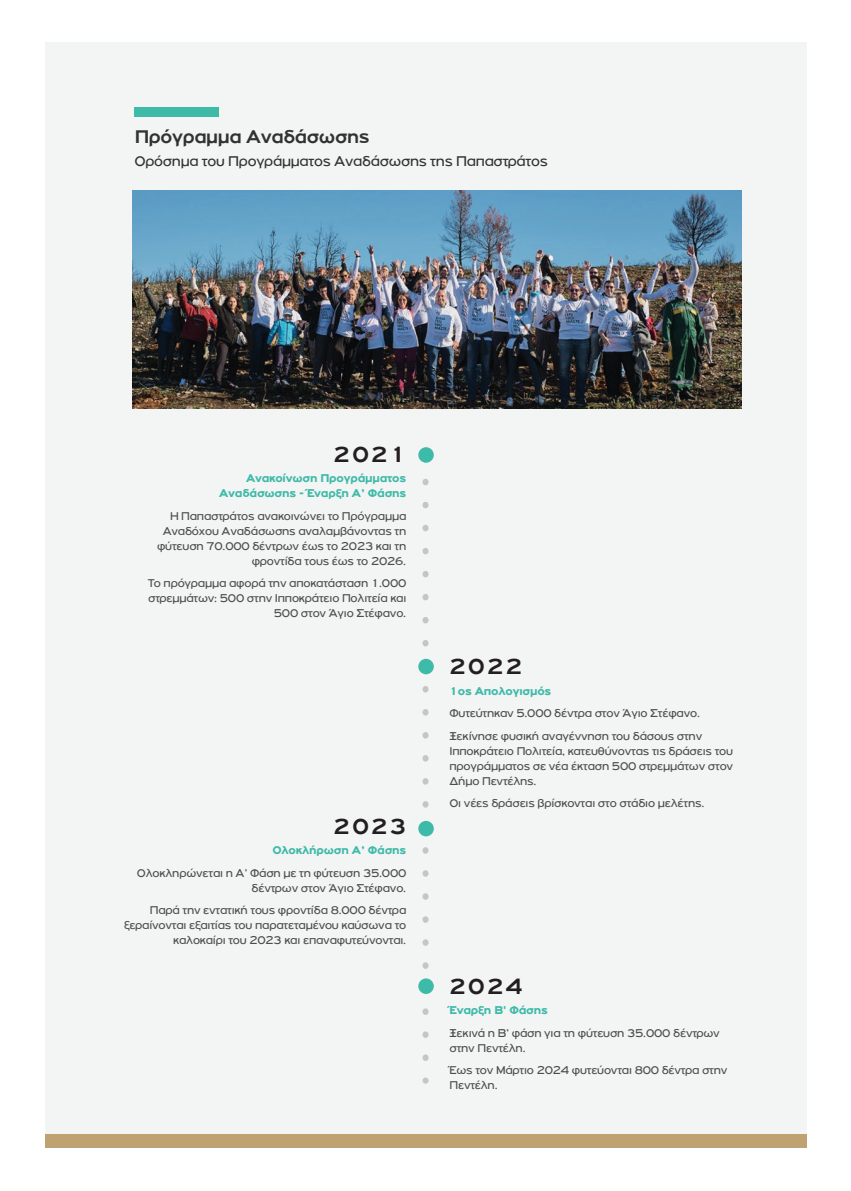
<style>
.page{position:relative;width:851px;height:1191px;background:#fff}
.page>*{position:absolute;margin:0;border:0;box-sizing:border-box;transform-origin:0 0}
.t1{font:700 23.4px "PF Highway Gothic Extended";letter-spacing:.1em;color:#231f20}
.t2{font:700 19.5px "PF Highway Gothic Extended";letter-spacing:-.015em;color:#313232}
.t3{font:15px "PF Highway Gothic Extended";letter-spacing:-.015em;color:#313232}
.t4{font:12px/15px "PF Highway Gothic Extended";letter-spacing:-.015em;color:#4e4d4d;text-align:right}
.t5{font:900 12px/15px "PF Highway Gothic Extended";letter-spacing:-.015em;color:#3ebaa8;text-align:right}
</style>
<div class="page">
<div style="left:45px;top:42px;width:760px;height:1105px;background:#f3f4f4"></div>
<img style="left:132px;top:190px;width:609px;height:218px">
<div style="left:135px;top:107px;width:84px;height:9px;background:#3ebaa8"></div>
<svg style="left:422px;top:482px;width:6px;height:579px"></svg>
<div style="left:418px;top:447px;width:15px;height:16px;background:#3ebaa8;border-radius:50%"></div>
<div style="left:418px;top:659px;width:15px;height:15px;background:#3ebaa8;border-radius:50%"></div>
<div style="left:418px;top:821px;width:15px;height:15px;background:#3ebaa8;border-radius:50%"></div>
<div style="left:418px;top:978px;width:15px;height:16px;background:#3ebaa8;border-radius:50%"></div>
<h2 class="t2" style="left:135px;top:126px;width:236px">Πρόγραµµα Αναδάσωσης</h2>
<p class="t3" style="left:134px;top:153px;width:415px">Ορόσηµα του Προγράµµατος Αναδάσωσης της Παπαστράτος</p>
<h1 class="t1" style="left:333px;top:441px;width:74px">2021</h1>
<p class="t5" style="left:219px;top:470px;width:189px">Ανακοίνωση Προγράµµατος<br>Αναδάσωσης - Έναρξη Α’ Φάσης</p>
<p class="t4" style="left:157px;top:508px;width:251px">Η Παπαστράτος ανακοινώνει το Πρόγραµµα Αναδόχου Αναδάσωσης αναλαµβάνοντας τη φύτευση 70.000 δέντρων έως το 2023 και τη φροντίδα τους έως το 2026.</p>
<p class="t4" style="left:148px;top:576px;width:260px">Το πρόγραµµα αφορά την αποκατάσταση 1.000 στρεµµάτων: 500 στην Ιπποκράτειο Πολιτεία και<br>500 στον Άγιο Στέφανο.</p>
<h1 class="t1" style="left:333px;top:813px;width:74px">2023</h1>
<p class="t5" style="left:272px;top:842px;width:135px">Ολοκλήρωση Α’ Φάσης</p>
<p class="t4" style="left:137px;top:865px;width:271px">Ολοκληρώνεται η Α’ Φάση µε τη φύτευση 35.000 δέντρων στον Άγιο Στέφανο.</p>
<p class="t4" style="left:124px;top:903px;width:284px">Παρά την εντατική τους φροντίδα 8.000 δέντρα ξεραίνονται εξαιτίας του παρατεταµένου καύσωνα το καλοκαίρι του 2023 και επαναφυτεύνονται.</p>
<h1 class="t1" style="left:449px;top:654px;width:74px">2022</h1>
<p class="t5" style="left:449px;top:683px;width:103px">1ος Απολογισµός</p>
<p class="t4" style="left:449px;top:702px;width:254px;line-height:22.5px;text-align:left">Φυτεύτηκαν 5.000 δέντρα στον Άγιο Στέφανο.<br>Ξεκίνησε φυσική αναγέννηση του δάσους στην</p>
<p class="t4" style="left:449px;top:743px;width:285px;text-align:justify">Ιπποκράτειο Πολιτεία, κατευθύνοντας τις δράσεις του προγράµµατος σε νέα έκταση 500 στρεµµάτων στον Δήµο Πεντέλης.</p>
<p class="t4" style="left:449px;top:795px;width:256px">Οι νέες δράσεις βρίσκονται στο στάδιο µελέτης.</p>
<h1 class="t1" style="left:449px;top:973px;width:74px">2024</h1>
<p class="t5" style="left:449px;top:1002px;width:100px">Έναρξη Β' Φάσης</p>
<p class="t4" style="left:449px;top:1025px;width:272px;text-align:left">Ξεκινά η Β’ φάση για τη φύτευση 35.000 δέντρων στην Πεντέλη.</p>
<p class="t4" style="left:449px;top:1062px;width:279px;text-align:left">Έως τον Μάρτιο 2024 φυτεύονται 800 δέντρα στην<br>Πεντέλη.</p>
</div>
